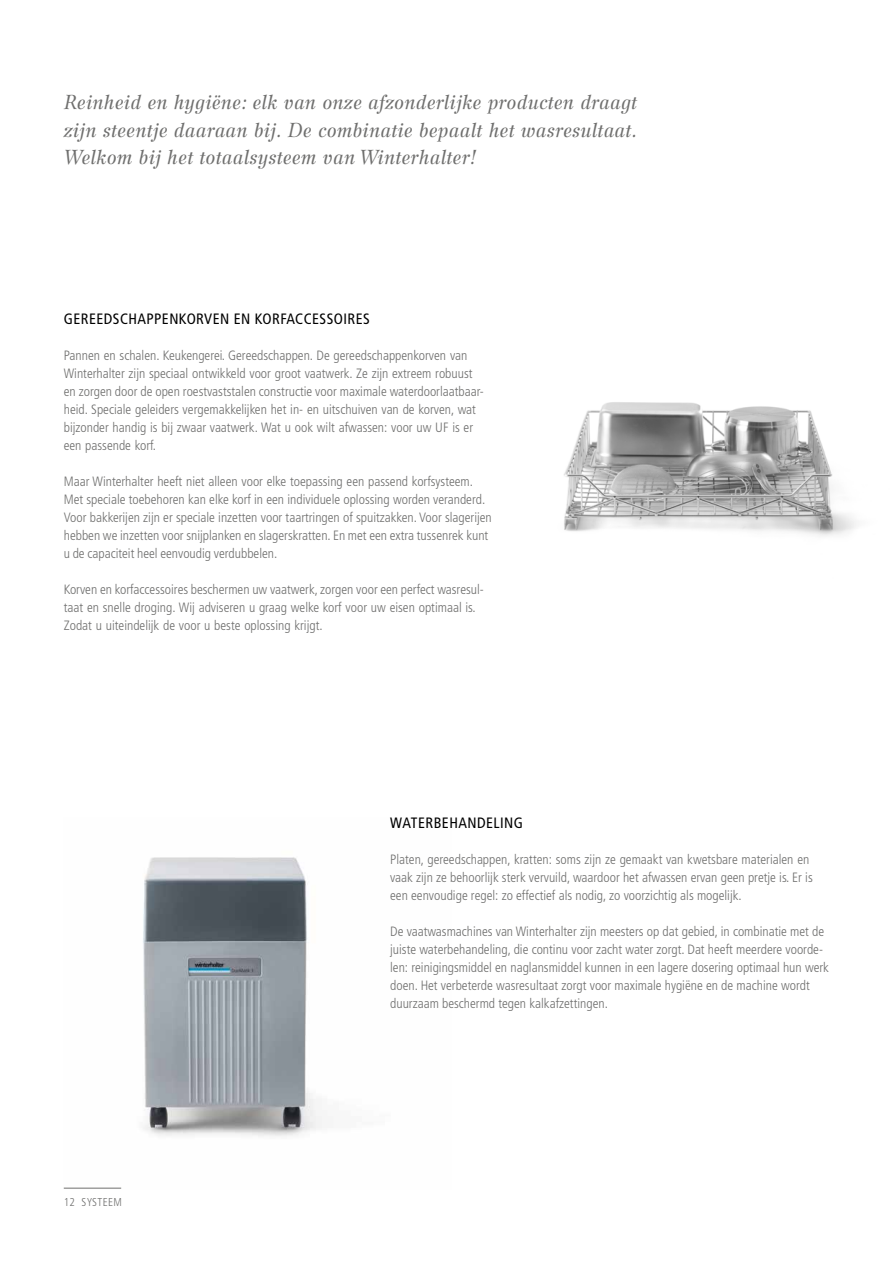
<style>
.page{position:relative;width:893px;height:1263px;background:#fff}
.page>*{position:absolute;margin:0;border:0;box-sizing:border-box;transform-origin:0 0}
.t1{font:italic 20.25px/27.5px "Wilke LT";letter-spacing:.005em;color:#6f6f6e;text-align:justify}
.t2{font:condensed 15px "Frutiger LT Pro";letter-spacing:.03em;color:#000}
.t3{font:300 condensed 13.5px/18px "Frutiger LT Pro";color:#6f6f6e}
.t4{font:300 condensed 11.4px "Frutiger LT Pro";letter-spacing:.03em;color:#6f6f6e}
</style>
<div class="page">
<img style="left:64px;top:857px;width:258px;height:332px">
<img style="left:564px;top:402px;width:292px;height:134px">
<hr style="left:64px;top:1188px;width:57px;height:1px;background:#6f6f6e">
<h1 class="t1" style="left:64px;top:88px;width:575px">Reinheid en hygiëne: elk van onze afzonderlijke producten draagt zijn steentje daaraan bij. De combinatie bepaalt het wasresultaat.<br>Welkom bij het totaalsysteem van Winterhalter!</h1>
<p class="t2" style="left:64px;top:310px;width:308px">GEREEDSCHAPPENKORVEN EN KORFACCESSOIRES</p>
<p class="t3" style="left:64px;top:346px;width:422px">Pannen en schalen. Keukengerei. Gereedschappen. De gereedschappenkorven van Winterhalter zijn speciaal ontwikkeld voor groot vaatwerk. Ze zijn extreem robuust en zorgen door de open roestvaststalen constructie voor maximale waterdoorlaatbaar&shy;heid. Speciale geleiders vergemakkelijken het in- en uitschuiven van de korven, wat bijzonder handig is bij zwaar vaatwerk. Wat u ook wilt afwassen: voor uw UF is er een passende korf.</p>
<p class="t3" style="left:64px;top:472px;width:430px">Maar Winterhalter heeft niet alleen voor elke toepassing een passend korfsysteem.<br>Met speciale toebehoren kan elke korf in een individuele oplossing worden veranderd.<br>Voor bakkerijen zijn er speciale inzetten voor taartringen of spuitzakken. Voor slagerijen hebben we inzetten voor snijplanken en slagerskratten. En met een extra tussenrek kunt u de capaciteit heel eenvoudig verdubbelen.</p>
<p class="t3" style="left:64px;top:580px;width:422px">Korven en korfaccessoires beschermen uw vaatwerk, zorgen voor een perfect wasresul&shy;taat en snelle droging. Wij adviseren u graag welke korf voor uw eisen optimaal is.<br>Zodat u uiteindelijk de voor u beste oplossing krijgt.</p>
<p class="t4" style="left:64px;top:1196px;width:60px">12 SYSTEEM</p>
<p class="t2" style="left:390px;top:814px;width:134px">WATERBEHANDELING</p>
<p class="t3" style="left:390px;top:850px;width:424px">Platen, gereedschappen, kratten: soms zijn ze gemaakt van kwetsbare materialen en vaak zijn ze behoorlijk sterk vervuild, waardoor het afwassen ervan geen pretje is. Er is een eenvoudige regel: zo effectief als nodig, zo voorzichtig als mogelijk.</p>
<p class="t3" style="left:390px;top:922px;width:440px">De vaatwasmachines van Winterhalter zijn meesters op dat gebied, in combinatie met de juiste waterbehandeling, die continu voor zacht water zorgt. Dat heeft meerdere voorde&shy;len: reinigingsmiddel en naglansmiddel kunnen in een lagere dosering optimaal hun werk doen. Het verbeterde wasresultaat zorgt voor maximale hygiëne en de machine wordt duurzaam beschermd tegen kalkafzettingen.</p>
</div>
